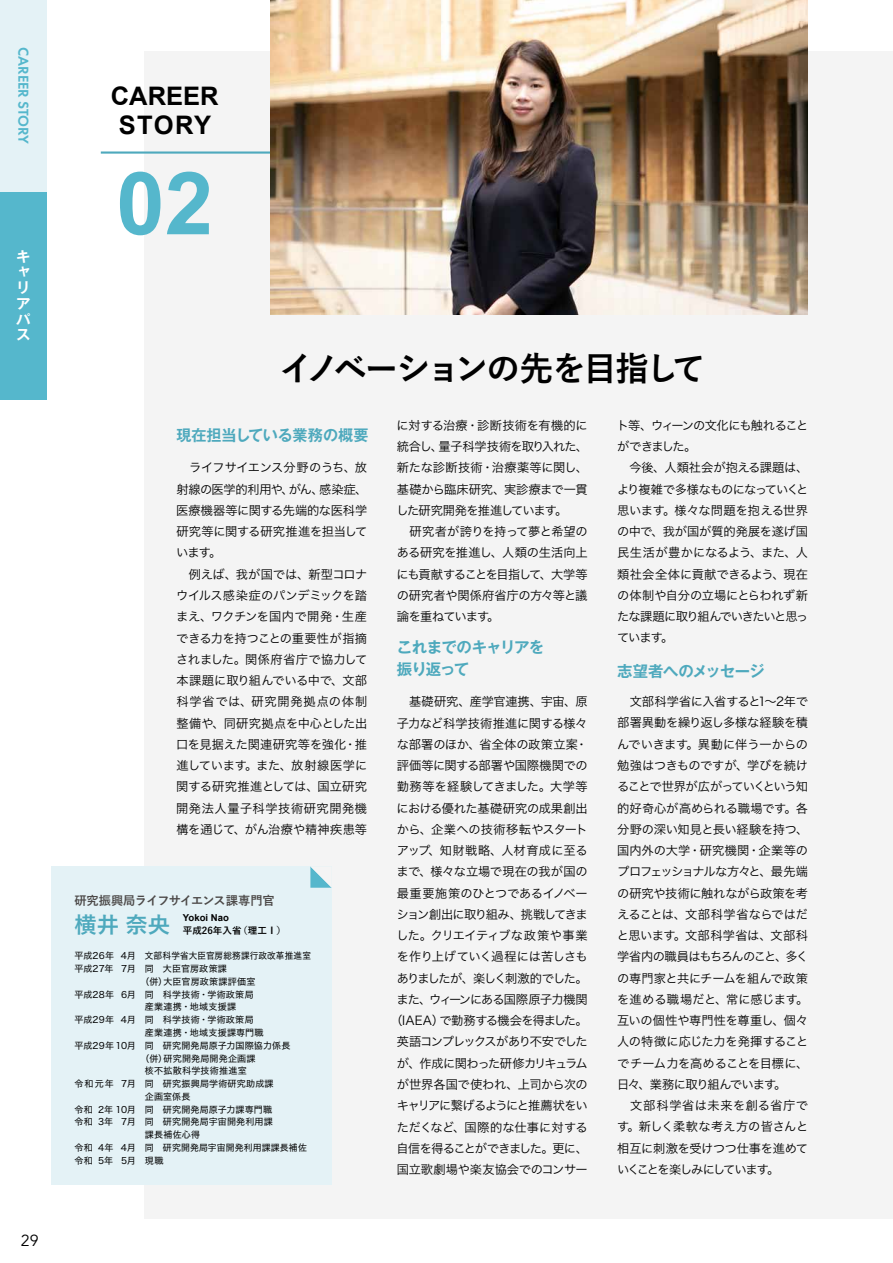
<style>
.page{position:relative;width:893px;height:1263px;background:#fff}
.page>*{position:absolute;margin:0;border:0;box-sizing:border-box;transform-origin:0 0}
.t1{font:700 87.15px "Arial";color:#55b7cc}
.t2{font:700 34.05px "Yu Go";letter-spacing:-.09em;color:#000}
.t3{font:700 25.5px/28.7px "Arial";color:#000;text-align:center}
.t4{font:700 22.35px "Yu Go";color:#4ea9bd}
.t5{font:15.9px "Avenir";color:#000}
.t6{font:700 15.45px/22.4px "Gothic MB101 Pro De";letter-spacing:-.055em;color:#4ea9bd}
.t7{font:700 15.45px "Gothic MB101 Pro De";letter-spacing:-.01em;color:#4ea9bd}
.t8{font:700 15.45px "Gothic MB101 Pro De";letter-spacing:-.03em;color:#4ea9bd}
.t9{font:600 14.85px "Futura PT";color:#55b7cc}
.t10{font:700 14.4px/15.8px "Gothic MB101 Pro De";color:#fff}
.t11{font:12.15px/21.3px "Hira Kaku Pro W3";letter-spacing:-.025em;color:#000}
.t12{font:12.15px/21.3px "Hira Kaku Pro W3";letter-spacing:-.005em;color:#000}
.t13{font:700 12.15px "Yu Go";letter-spacing:-.025em;color:#4c4948}
.t14{font:700 9.6px "Yu Go";color:#000}
.t15{font:700 9.6px "Arial";color:#000}
.t16{font:9px "Hira Kaku Pro N W4";letter-spacing:.02em;color:#000}
</style>
<div class="page">
<div style="left:145px;top:51px;width:748px;height:1167px;background:#f4f4f4"></div>
<div style="left:0;top:191px;width:47px;height:209px;background:#55b7cc"></div>
<div style="left:0;top:0;width:47px;height:191px;background:#e4f2f6"></div>
<img style="left:270px;top:0;width:538px;height:315px">
<hr style="left:101px;top:151px;width:169px;height:3px;background:#4ea9bd">
<div style="left:51px;top:866px;width:281px;height:319px;background:#e4f2f6"></div>
<svg style="left:310px;top:866px;width:22px;height:22px"></svg>
<p class="t9" style="left:33px;top:47px;width:99px;rotate:90deg">CAREER STORY</p>
<p class="t10" style="left:16px;top:246px;width:15px">キャリアパス</p>
<h3 class="t5" style="left:21px;top:1231px;width:19px">29</h3>
<h3 class="t3" style="left:111px;top:82px;width:109px">CAREER<br>STORY</h3>
<h1 class="t1" style="left:116px;top:146px;width:98px">02</h1>
<h2 class="t2" style="left:279px;top:349px;width:428px">イノベーションの先を目指して</h2>
<p class="t7" style="left:176px;top:422px;width:194px">現在担当している業務の概要</p>
<p class="t12" style="left:176px;top:456px;width:193px">　ライフサイエンス分野のうち、放射線の医学的利用や、がん、感染症、医療機器等に関する先端的な医科学研究等に関する研究推進を担当しています。<br>　例えば、我が国では、新型コロナウイルス感染症のパンデミックを踏まえ、ワクチンを国内で開発・生産できる力を持つことの重要性が指摘されました。関係府省庁で協力して本課題に取り組んでいる中で、文部科学省では、研究開発拠点の体制整備や、同研究拠点を中心とした出口を見据えた関連研究等を強化・推進しています。また、放射線医学に関する研究推進としては、国立研究開発法人量子科学技術研究開発機構を通じて、がん治療や精神疾患等</p>
<p class="t13" style="left:74px;top:893px;width:202px">研究振興局ライフサイエンス課専門官</p>
<h3 class="t4" style="left:74px;top:912px;width:97px">横井 奈央</h3>
<p class="t15" style="left:183px;top:911px;width:48px">Yokoi Nao</p>
<p class="t14" style="left:183px;top:925px;width:105px">平成26年入省（理工Ⅰ）</p>
<p class="t16" style="left:74px;top:948px;width:238px">平成26年 4月 文部科学省大臣官房総務課行政改革推進室</p>
<p class="t16" style="left:74px;top:961px;width:154px">平成27年 7月 同　大臣官房政策課</p>
<p class="t16" style="left:140px;top:973px;width:116px">（併）大臣官房政策課評価室</p>
<p class="t16" style="left:74px;top:986px;width:181px">平成28年 6月 同　科学技術・学術政策局</p>
<p class="t16" style="left:145px;top:999px;width:93px">産業連携・地域支援課</p>
<p class="t16" style="left:74px;top:1012px;width:181px">平成29年 4月 同　科学技術・学術政策局</p>
<p class="t16" style="left:145px;top:1024px;width:120px">産業連携・地域支援課専門職</p>
<p class="t16" style="left:74px;top:1037px;width:218px">平成29年 10月 同　研究開発局原子力国際協力係長</p>
<p class="t16" style="left:140px;top:1050px;width:117px">（併）研究開発局開発企画課</p>
<p class="t16" style="left:145px;top:1063px;width:103px">核不拡散科学技術推進室</p>
<p class="t16" style="left:74px;top:1075px;width:201px">令和元年 7月 同　研究振興局学術研究助成課</p>
<p class="t16" style="left:145px;top:1088px;width:47px">企画室係長</p>
<p class="t16" style="left:74px;top:1101px;width:199px">令和 2年 10月 同　研究開発局原子力課専門職</p>
<p class="t16" style="left:74px;top:1114px;width:200px">令和 3年 7月 同　研究開発局宇宙開発利用課</p>
<p class="t16" style="left:145px;top:1127px;width:57px">課長補佐心得</p>
<p class="t16" style="left:74px;top:1139px;width:234px">令和 4年 4月 同　研究開発局宇宙開発利用課課長補佐</p>
<p class="t16" style="left:74px;top:1152px;width:90px">令和 5年 5月 現職</p>
<p class="t11" style="left:396px;top:414px;width:193px">に対する治療・診断技術を有機的に統合し、量子科学技術を取り入れた、新たな診断技術・治療薬等に関し、基礎から臨床研究、実診療まで一貫した研究開発を推進しています。<br>　研究者が誇りを持って夢と希望のある研究を推進し、人類の生活向上にも貢献することを目指して、大学等の研究者や関係府省庁の方々等と議論を重ねています。</p>
<p class="t6" style="left:397px;top:634px;width:149px">これまでのキャリアを振り返って</p>
<p class="t11" style="left:390px;top:690px;width:199px;text-align:center">　基礎研究、産学官連携、宇宙、原子力など科学技術推進に関する様々な部署のほか、省全体の政策立案・評価等に関する部署や国際機関での勤務等を経験してきました。大学等における優れた基礎研究の成果創出から、企業への技術移転やスタートアップ、知財戦略、人材育成に至るまで、様々な立場で現在の我が国の最重要施策のひとつであるイノベーション創出に取り組み、挑戦してきました。クリエイティブな政策や事業を作り上げていく過程には苦しさもありましたが、楽しく刺激的でした。また、ウィーンにある国際原子力機関（IAEA）で勤務する機会を得ました。英語コンプレックスがあり不安でしたが、作成に関わった研修カリキュラムが世界各国で使われ、上司から次のキャリアに繋げるようにと推薦状をいただくなど、国際的な仕事に対する自信を得ることができました。更に、国立歌劇場や楽友協会でのコンサー</p>
<p class="t11" style="left:617px;top:414px;width:193px">ト等、ウィーンの文化にも触れることができました。<br>　今後、人類社会が抱える課題は、より複雑で多様なものになっていくと思います。様々な問題を抱える世界の中で、我が国が質的発展を遂げ国民生活が豊かになるよう、また、人類社会全体に貢献できるよう、現在の体制や自分の立場にとらわれず新たな課題に取り組んでいきたいと思っています。</p>
<p class="t8" style="left:617px;top:658px;width:149px">志望者へのメッセージ</p>
<p class="t11" style="left:617px;top:690px;width:193px">　文部科学省に入省すると1～2年で部署異動を繰り返し多様な経験を積んでいきます。異動に伴う一からの勉強はつきものですが、学びを続けることで世界が広がっていくという知的好奇心が高められる職場です。各分野の深い知見と長い経験を持つ、国内外の大学・研究機関・企業等のプロフェッショナルな方々と、最先端の研究や技術に触れながら政策を考えることは、文部科学省ならではだと思います。文部科学省は、文部科学省内の職員はもちろんのこと、多くの専門家と共にチームを組んで政策を進める職場だと、常に感じます。互いの個性や専門性を尊重し、個々人の特徴に応じた力を発揮することでチーム力を高めることを目標に、日々、業務に取り組んでいます。<br>　文部科学省は未来を創る省庁です。新しく柔軟な考え方の皆さんと相互に刺激を受けつつ仕事を進めていくことを楽しみにしています。</p>
</div>
